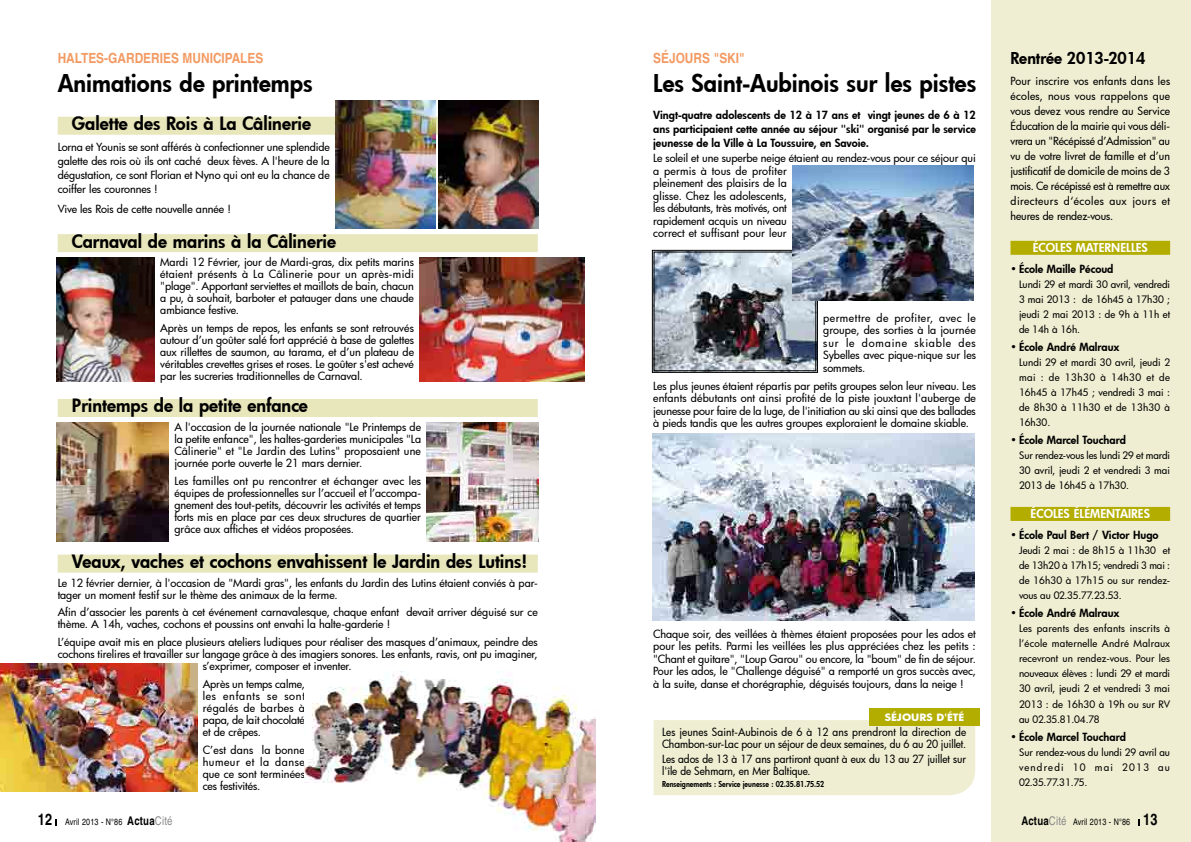
<style>
.page{position:relative;width:1191px;height:842px;background:#fff}
.page>*{position:absolute;margin:0;border:0;box-sizing:border-box;transform-origin:0 0}
.t1{font:800 24px "Futura";color:#000}
.t2{font:800 18px "Futura";color:#000}
.t3{font:800 16px "Futura";color:#000}
.t4{font:700 16px "Helvetica";color:#000;scale:.8 1}
.t5{font:700 14px "Helvetica";color:#f39a62;scale:.85 1}
.t6{font:800 12px "Futura";color:#fff}
.t7{font:500 11px/12px "Futura";letter-spacing:-.005em;color:#000;text-align:justify}
.t8{font:800 11px/13.7px "Futura";color:#000;text-align:justify}
.t9{font:500 11px/12px "Futura";letter-spacing:-.005em;color:#000;scale:.95 1}
.t10{font:500 10px/15.1px "Futura";color:#000;text-align:justify}
.t11{font:700 9.9px "Futura";color:#fff;scale:1.06 1}
.t12{font:9px "Helvetica";letter-spacing:.02em;color:#000;scale:.8 1}
.t13{font:800 8px "Futura";color:#000;scale:.9 1}
.s1{font-weight:700;font-size:12px}
.s2{font-size:12px;color:#87888a}
.s3{font-weight:700;font-size:16px}
</style>
<div class="page">
<div style="left:991px;top:0;width:200px;height:842px;background:#f0eed2"></div>
<img style="left:652px;top:250px;width:165px;height:123px">
<div style="left:654px;top:252px;width:162px;height:119px;border:1px solid #000"></div>
<div style="left:58px;top:117px;width:381px;height:18px;background:#e8e6bb"></div>
<div style="left:58px;top:234px;width:480px;height:18px;background:#e8e6bb"></div>
<div style="left:58px;top:399px;width:480px;height:18px;background:#e8e6bb"></div>
<div style="left:58px;top:555px;width:480px;height:18px;background:#e8e6bb"></div>
<img style="left:0;top:663px;width:197px;height:129px">
<img style="left:57px;top:422px;width:112px;height:119px">
<img style="left:420px;top:258px;width:165px;height:124px">
<div style="left:1010px;top:241px;width:160px;height:14px;background:#b3ad00"></div>
<div style="left:1010px;top:507px;width:160px;height:14px;background:#b3ad00"></div>
<img style="left:335px;top:101px;width:100px;height:127px">
<img style="left:439px;top:101px;width:100px;height:127px">
<img style="left:57px;top:258px;width:97px;height:124px">
<img style="left:652px;top:434px;width:322px;height:187px">
<img style="left:792px;top:165px;width:181px;height:136px">
<div style="left:653px;top:720px;width:322px;height:75px;background:#f0eed2"></div>
<div style="left:869px;top:709px;width:110px;height:17px;background:#b3ad00"></div>
<img style="left:305px;top:672px;width:290px;height:170px">
<img style="left:427px;top:422px;width:112px;height:119px">
<p class="t5" style="left:58px;top:49px;width:243px">HALTES-GARDERIES MUNICIPALES</p>
<h1 class="t1" style="left:58px;top:67px;width:256px">Animations de printemps</h1>
<h2 class="t2" style="left:72px;top:111px;width:241px">Galette des Rois à La Câlinerie</h2>
<p class="t7" style="left:58px;top:139px;width:273px;line-height:14px">Lorna et Younis se sont afférés à confectionner une splendide galette des rois où ils ont caché deux fèves. A l'heure de la dégustation, ce sont Florian et Nyno qui ont eu la chance de coiffer les couronnes !</p>
<p class="t7" style="left:58px;top:202px;width:175px">Vive les Rois de cette nouvelle année !</p>
<h2 class="t2" style="left:72px;top:229px;width:266px">Carnaval de marins à la Câlinerie</h2>
<p class="t7" style="left:160px;top:256px;width:255px">Mardi 12 Février, jour de Mardi-gras, dix petits marins étaient présents à La Câlinerie pour un après-midi "plage". Apportant serviettes et maillots de bain, chacun a pu, à souhait, barboter et patauger dans une chaude ambiance festive.</p>
<p class="t7" style="left:160px;top:322px;width:255px">Après un temps de repos, les enfants se sont retrouvés autour d’un goûter salé fort apprécié à base de galettes aux rillettes de saumon, au tarama, et d’un plateau de véritables crevettes grises et roses. Le goûter s'est achevé par les sucreries traditionnelles de Carnaval.</p>
<h2 class="t2" style="left:72px;top:394px;width:237px">Printemps de la petite enfance</h2>
<p class="t7" style="left:174px;top:421px;width:248px">A l'occasion de la journée nationale "Le Printemps de la petite enfance", les haltes-garderies municipales "La Câlinerie" et "Le Jardin des Lutins" proposaient une journée porte ouverte le 21 mars dernier.</p>
<p class="t7" style="left:174px;top:474px;width:248px">Les familles ont pu rencontrer et échanger avec les équipes de professionnelles sur l’accueil et l’accompa&shy;gnement des tout-petits, découvrir les activités et temps forts mis en place par ces deux structures de quartier grâce aux affiches et vidéos proposées.</p>
<h2 class="t2" style="left:72px;top:549px;width:457px">Veaux, vaches et cochons envahissent le Jardin des Lutins!</h2>
<p class="t7" style="left:58px;top:576px;width:481px">Le 12 février dernier, à l'occasion de "Mardi gras", les enfants du Jardin des Lutins étaient conviés à par&shy;tager un moment festif sur le thème des animaux de la ferme.</p>
<p class="t7" style="left:58px;top:606px;width:481px">Afin d’associer les parents à cet événement carnavalesque, chaque enfant devait arriver déguisé sur ce thème. A 14h, vaches, cochons et poussins ont envahi la halte-garderie !</p>
<p class="t7" style="left:58px;top:636px;width:481px">L’équipe avait mis en place plusieurs ateliers ludiques pour réaliser des masques d’animaux, peindre des</p>
<p class="t7" style="left:58px;top:648px;width:481px">cochons tirelires et travailler sur langage grâce à des imagiers sonores. Les enfants, ravis, ont pu imaginer,</p>
<p class="t7" style="left:203px;top:660px;width:150px">s’exprimer, composer et inventer.</p>
<p class="t7" style="left:203px;top:678px;width:104px">Après un temps calme, les enfants se sont régalés de barbes à papa, de lait chocolaté et de crêpes.</p>
<p class="t7" style="left:203px;top:743px;width:104px">C’est dans la bonne humeur et la danse que ce sont terminées ces festivités.</p>
<p class="t5" style="left:653px;top:49px;width:109px">SÉJOURS "SKI"</p>
<h1 class="t1" style="left:653px;top:67px;width:325px">Les Saint-Aubinois sur les pistes</h1>
<p class="t8" style="left:653px;top:108px;width:324px">Vingt-quatre adolescents de 12 à 17 ans et vingt jeunes de 6 à 12 ans participaient cette année au séjour "ski" organisé par le service jeunesse de la Ville à La Toussuire, en Savoie.</p>
<p class="t7" style="left:653px;top:151px;width:324px;line-height:12.5px;text-align:left">Le soleil et une superbe neige étaient au rendez-vous pour ce séjour qui a permis à tous de profiter<br>pleinement des plaisirs de la<br>glisse. Chez les adolescents,<br>les débutants, très motivés, ont<br>rapidement acquis un niveau<br>correct et suffisant pour leur</p>
<p class="t7" style="left:823px;top:311px;width:154px;line-height:12.5px">permettre de profiter, avec le groupe, des sorties à la journée sur le domaine skiable des Sybelles avec pique-nique sur les sommets.</p>
<p class="t7" style="left:653px;top:379px;width:324px;line-height:12.5px">Les plus jeunes étaient répartis par petits groupes selon leur niveau. Les enfants débutants ont ainsi profité de la piste jouxtant l'auberge de jeunesse pour faire de la luge, de l'initiation au ski ainsi que des ballades à pieds tandis que les autres groupes exploraient le domaine skiable.</p>
<p class="t7" style="left:653px;top:627px;width:324px;line-height:12.5px">Chaque soir, des veillées à thèmes étaient proposées pour les ados et pour les petits. Parmi les veillées les plus appréciées chez les petits : "Chant et guitare", "Loup Garou" ou encore, la "boum" de fin de séjour.<br>Pour les ados, le "Challenge déguisé" a remporté un gros succès avec, à la suite, danse et chorégraphie, déguisés toujours, dans la neige !</p>
<p class="t11" style="left:884px;top:711px;width:76px">SÉJOURS D'ÉTÉ</p>
<p class="t9" style="left:662px;top:726px;width:321px">Les jeunes Saint-Aubinois de 6 à 12 ans prendront la direction de<br>Chambon-sur-Lac pour un séjour de deux semaines, du 6 au 20 juillet.</p>
<p class="t9" style="left:662px;top:753px;width:321px">Les ados de 13 à 17 ans partiront quant à eux du 13 au 27 juillet sur l'île de Sehmarn, en Mer Baltique.</p>
<p class="t13" style="left:662px;top:779px;width:181px">Renseignements : Service jeunesse : 02.35.81.75.52</p>
<h3 class="t3" style="left:1010px;top:47px;width:136px">Rentrée 2013-2014</h3>
<p class="t7" style="left:1010px;top:73px;width:161px;line-height:15.1px">Pour inscrire vos enfants dans les écoles, nous vous rappelons que vous devez vous rendre au Service Éducation de la mairie qui vous déli&shy;vrera un "Récépissé d’Admission" au vu de votre livret de famille et d’un justificatif de domicile de moins de 3 mois. Ce récépissé est à remettre aux directeurs d‘écoles aux jours et heures de rendez-vous.</p>
<p class="t6" style="left:1032px;top:240px;width:117px">ÉCOLES MATERNELLES</p>
<p class="t8" style="left:1010px;top:262px;width:104px">• École Maille Pécoud</p>
<p class="t10" style="left:1019px;top:276px;width:153px">Lundi 29 et mardi 30 avril, vendredi 3 mai 2013 : de 16h45 à 17h30 ; jeudi 2 mai 2013 : de 9h à 11h et de 14h à 16h.</p>
<p class="t8" style="left:1010px;top:340px;width:110px">• École André Malraux</p>
<p class="t10" style="left:1019px;top:355px;width:153px">Lundi 29 et mardi 30 avril, jeudi 2 mai : de 13h30 à 14h30 et de 16h45 à 17h45 ; vendredi 3 mai : de 8h30 à 11h30 et de 13h30 à 16h30.</p>
<p class="t8" style="left:1010px;top:433px;width:117px">• École Marcel Touchard</p>
<p class="t10" style="left:1019px;top:448px;width:153px">Sur rendez-vous les lundi 29 et mardi 30 avril, jeudi 2 et vendredi 3 mai 2013 de 16h45 à 17h30.</p>
<p class="t6" style="left:1030px;top:506px;width:121px">ÉCOLES ÉLÉMENTAIRES</p>
<p class="t8" style="left:1010px;top:528px;width:150px">• École Paul Bert / Victor Hugo</p>
<p class="t10" style="left:1019px;top:543px;width:153px">Jeudi 2 mai : de 8h15 à 11h30 et de 13h20 à 17h15; vendredi 3 mai : de 16h30 à 17h15 ou sur rendez&shy;vous au 02.35.77.23.53.</p>
<p class="t8" style="left:1010px;top:606px;width:110px">• École André Malraux</p>
<p class="t10" style="left:1019px;top:621px;width:153px">Les parents des enfants inscrits à l’école maternelle André Malraux recevront un rendez-vous. Pour les nouveaux élèves : lundi 29 et mardi 30 avril, jeudi 2 et vendredi 3 mai 2013 : de 16h30 à 19h ou sur RV au 02.35.81.04.78</p>
<p class="t8" style="left:1010px;top:729px;width:117px">• École Marcel Touchard</p>
<p class="t10" style="left:1019px;top:744px;width:153px">Sur rendez-vous du lundi 29 avril au vendredi 10 mai 2013 au 02.35.77.31.75.</p>
<h3 class="t4" style="left:38px;top:810px;width:20px">12</h3>
<p class="t12" style="left:65px;top:817px;width:136px">Avril 2013 - N°86 <span class="s1">ACTUA</span><span class="s2">Cité</span></p>
<p class="t12" style="left:1021px;top:817px;width:172px"><span class="s1">ACTUA</span><span class="s2">Cité</span> Avril 2013 - N°86 <span class="s3">13</span></p>
</div>
